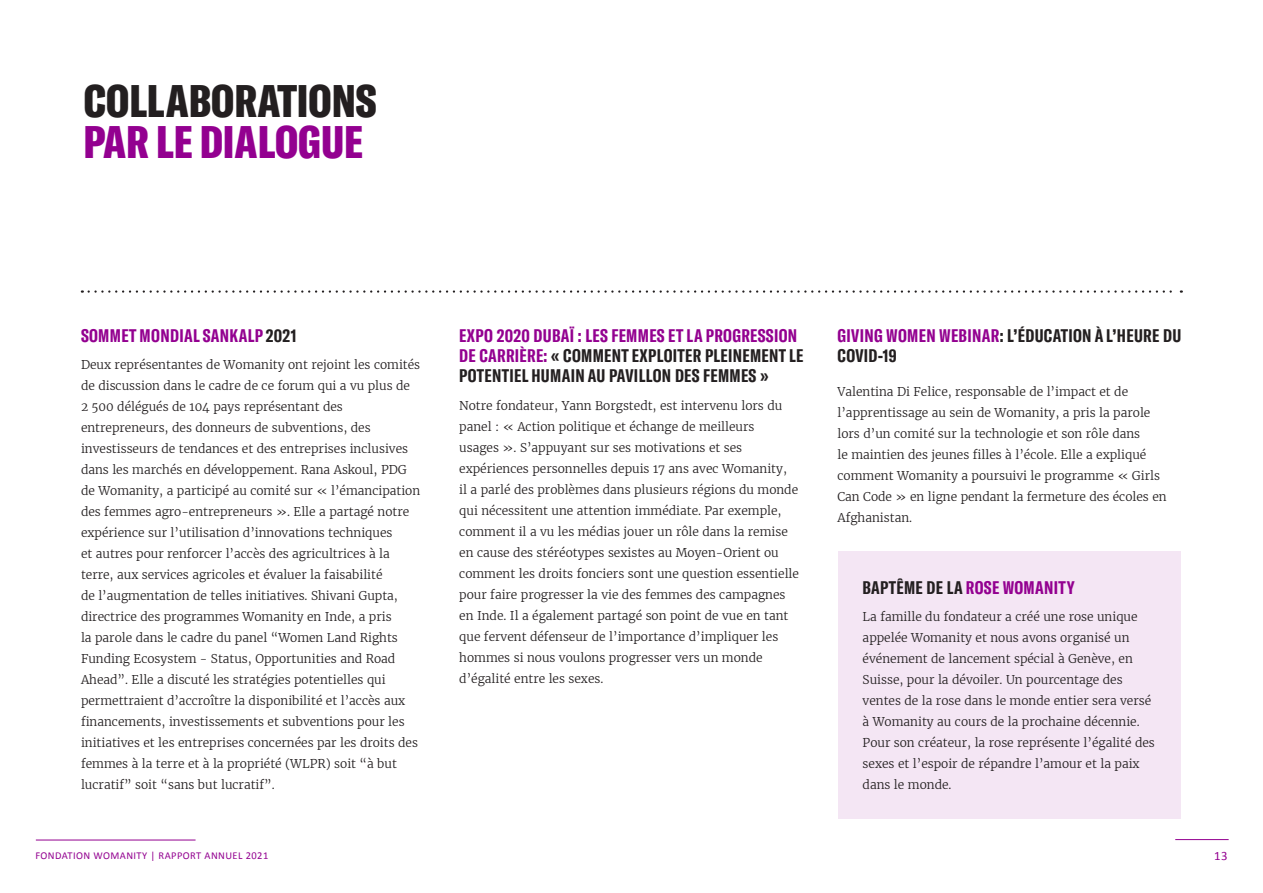
<style>
.page{position:relative;width:1263px;height:893px;background:#fff}
.page>*{position:absolute;margin:0;border:0;box-sizing:border-box;transform-origin:0 0}
.t1{font:900 extra-condensed 45px/41.2px "GT America";color:#231f20}
.Body_1{font:700 extra-condensed 18px/20.2px "GT America";letter-spacing:.02em;color:#231f20}
.t2{font:700 extra-condensed 18px "GT America";letter-spacing:.02em;color:#930090}
.t3{font:12.75px "Calibri";color:#930090}
.Body_1-2{font:300 12px/21px "Merriweather";color:#231f20}
.t4{font:10.5px "Calibri";letter-spacing:.04em;color:#930090}
.s1{color:#930090}
.s2{color:#231f20}
</style>
<div class="page">
<div style="left:838px;top:551px;width:343px;height:268px;background:#f4e6f4"></div>
<svg style="left:89px;top:290px;width:1093px;height:3px"></svg>
<hr style="left:36px;top:840px;width:160px;height:1px;background:#930090">
<hr style="left:1175px;top:839px;width:54px;height:1px;background:#930090">
<h1 class="t1" style="left:83px;top:80px;width:294px">COLLABORATIONS<br><span class="s1">PAR LE DIALOGUE</span></h1>
<h3 class="t2" style="left:81px;top:324px;width:217px">SOMMET MONDIAL SANKALP <span class="s2">2021</span></h3>
<p class="Body_1-2" style="left:81px;top:354px;width:341px">Deux représentantes de Womanity ont rejoint les comités de discussion dans le cadre de ce forum qui a vu plus de<br>2 500 délégués de 104 pays représentant des entrepreneurs, des donneurs de subventions, des investisseurs de tendances et des entreprises inclusives dans les marchés en développement. Rana Askoul, PDG de Womanity, a participé au comité sur « l’émancipation des femmes agro-entrepreneurs ». Elle a partagé notre expérience sur l’utilisation d’innovations techniques<br>et autres pour renforcer l’accès des agricultrices à la terre, aux services agricoles et évaluer la faisabilité<br>de l’augmentation de telles initiatives. Shivani Gupta, directrice des programmes Womanity en Inde, a pris<br>la parole dans le cadre du panel “Women Land Rights Funding Ecosystem - Status, Opportunities and Road Ahead”. Elle a discuté les stratégies potentielles qui permettraient d’accroître la disponibilité et l’accès aux financements, investissements et subventions pour les initiatives et les entreprises concernées par les droits des femmes à la terre et à la propriété (WLPR) soit “à but lucratif” soit “sans but lucratif”.</p>
<h3 class="Body_1" style="left:459px;top:325px;width:346px"><span class="s1">EXPO 2020 DUBAÏ : LES FEMMES ET LA PROGRESSION<br>DE CARRIÈRE:</span> « COMMENT EXPLOITER PLEINEMENT LE<br>POTENTIEL HUMAIN AU PAVILLON DES FEMMES »</h3>
<p class="Body_1-2" style="left:459px;top:395px;width:341px">Notre fondateur, Yann Borgstedt, est intervenu lors du panel : « Action politique et échange de meilleurs<br>usages ». S’appuyant sur ses motivations et ses expériences personnelles depuis 17 ans avec Womanity,<br>il a parlé des problèmes dans plusieurs régions du monde qui nécessitent une attention immédiate. Par exemple, comment il a vu les médias jouer un rôle dans la remise en cause des stéréotypes sexistes au Moyen-Orient ou comment les droits fonciers sont une question essentielle pour faire progresser la vie des femmes des campagnes en Inde. Il a également partagé son point de vue en tant que fervent défenseur de l’importance d’impliquer les hommes si nous voulons progresser vers un monde d’égalité entre les sexes.</p>
<p class="Body_1" style="left:837px;top:325px;width:345px"><span class="s1">GIVING WOMEN WEBINAR</span>: L’ÉDUCATION À L’HEURE DU<br>COVID-19</p>
<p class="Body_1-2" style="left:837px;top:381px;width:331px">Valentina Di Felice, responsable de l’impact et de l’apprentissage au sein de Womanity, a pris la parole lors d’un comité sur la technologie et son rôle dans<br>le maintien des jeunes filles à l’école. Elle a expliqué comment Womanity a poursuivi le programme « Girls Can Code » en ligne pendant la fermeture des écoles en Afghanistan.</p>
<h3 class="t2" style="left:863px;top:576px;width:214px"><span class="s2">BAPTÊME DE LA</span> ROSE WOMANITY</h3>
<p class="Body_1-2" style="left:863px;top:606px;width:294px">La famille du fondateur a créé une rose unique appelée Womanity et nous avons organisé un événement de lancement spécial à Genève, en Suisse, pour la dévoiler. Un pourcentage des ventes de la rose dans le monde entier sera versé à Womanity au cours de la prochaine décennie.<br>Pour son créateur, la rose représente l’égalité des sexes et l’espoir de répandre l’amour et la paix dans le monde.</p>
<p class="t4" style="left:35px;top:849px;width:234px">FONDATION WOMANITY | RAPPORT ANNUEL 2021</p>
<p class="t3" style="left:1214px;top:848px;width:15px">13</p>
</div>
